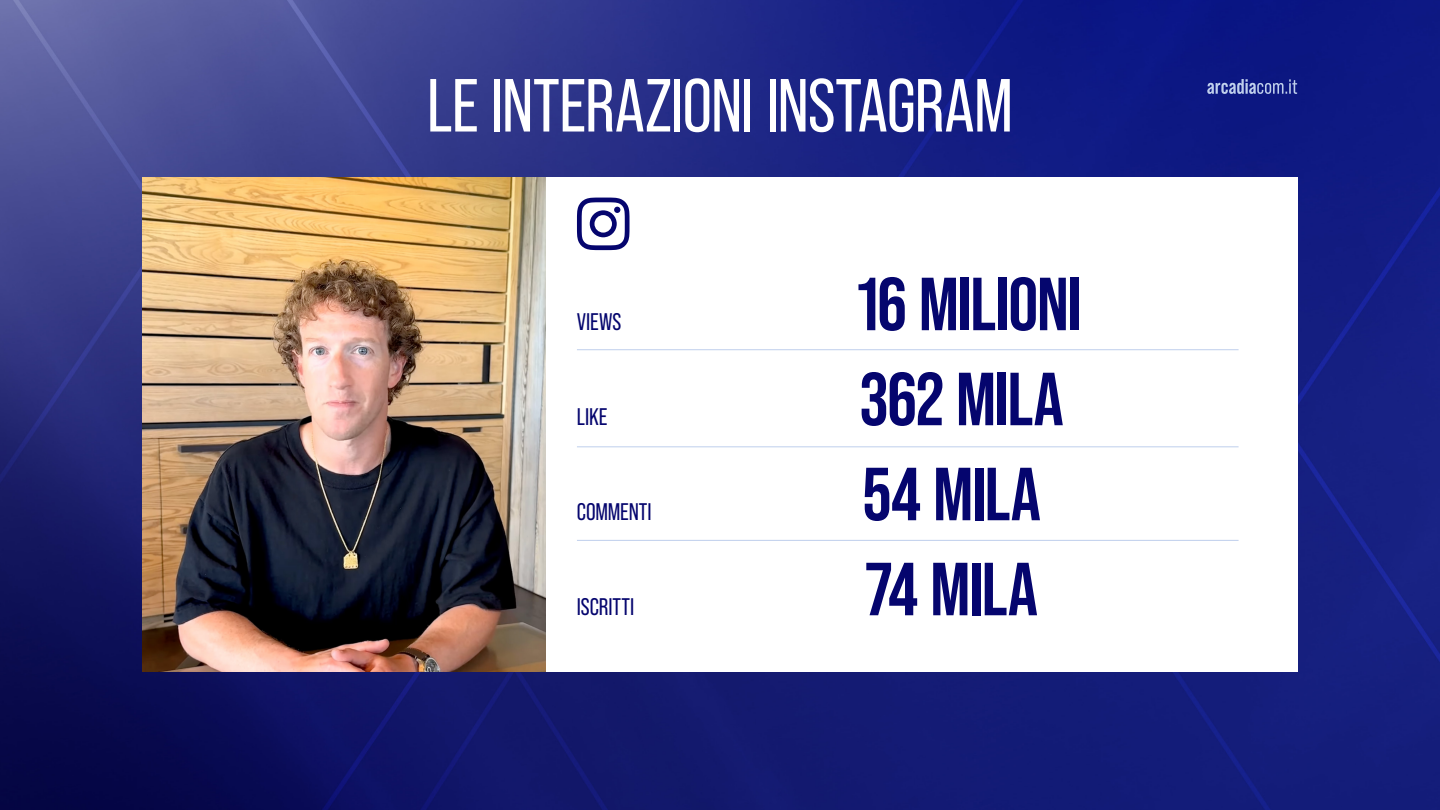
<style>
.page{position:relative;width:1440px;height:810px;background:#fff}
.page>*{position:absolute;margin:0;border:0;box-sizing:border-box;transform-origin:0 0}
.t1{font:75px "Bebas Neue Pro";letter-spacing:-.015em;color:#fff}
.t2{font:700 75px "Bebas Neue Pro";letter-spacing:-.02em;color:#05056e}
.t3{font:700 75px "Bebas Neue Pro";letter-spacing:-.02em;color:#05066e}
.t4{font:24px "Bebas Neue Pro";color:#05056e}
.t5{font:24px "Bebas Neue Pro";color:#05066e}
</style>
<div class="page">
<img style="left:0;top:0;width:1440px;height:810px">
<div style="left:143px;top:178px;width:1155px;height:494px;background:#fff"></div>
<img style="left:142px;top:178px;width:403px;height:494px">
<svg style="left:577px;top:198px;width:53px;height:52px"></svg>
<hr style="left:577px;top:349px;width:662px;height:1px;background:#bfcfec">
<hr style="left:577px;top:446px;width:662px;height:1px;background:#bfcfec">
<hr style="left:577px;top:540px;width:662px;height:1px;background:#bfcfec">
<svg style="left:1207px;top:79px;width:90px;height:15px"></svg>
<p class="t1" style="left:427px;top:63px;width:588px">LE INTERAZIONI INSTAGRAM</p>
<p class="t5" style="left:577px;top:308px;width:46px">VIEWS</p>
<p class="t4" style="left:577px;top:403px;width:32px">LIKE</p>
<p class="t4" style="left:577px;top:498px;width:76px">COMMENTI</p>
<p class="t4" style="left:577px;top:593px;width:59px">ISCRITTI</p>
<p class="t3" style="left:857px;top:261px;width:226px">16 MILIONI</p>
<p class="t2" style="left:860px;top:356px;width:205px">362 MILA</p>
<p class="t2" style="left:863px;top:451px;width:180px">54 MILA</p>
<p class="t2" style="left:865px;top:546px;width:174px">74 MILA</p>
</div>
